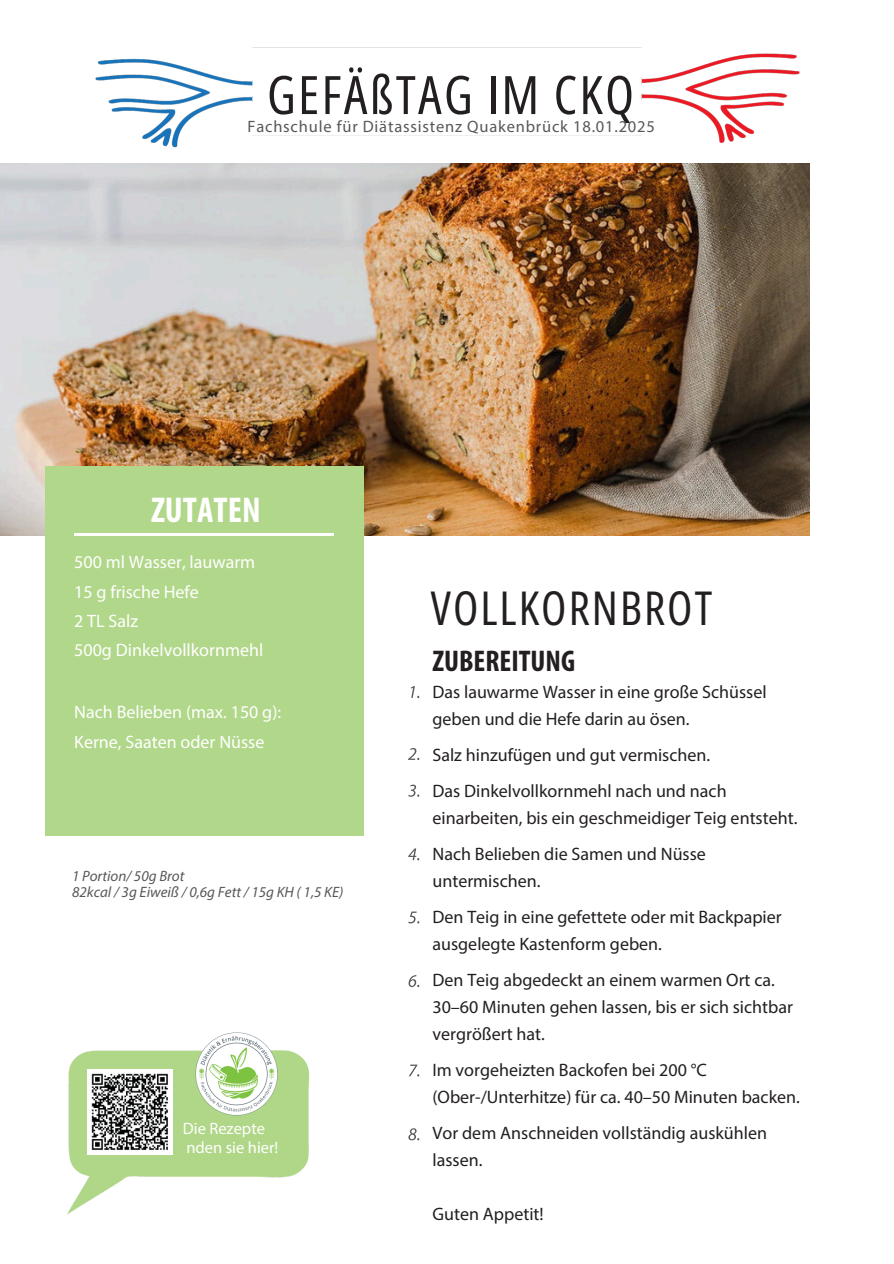
<style>
.page{position:relative;width:894px;height:1264px;background:#fff}
.page>*{position:absolute;margin:0;border:0;box-sizing:border-box;transform-origin:0 0}
.t1{font:52.95px "Open Sans Condensed";letter-spacing:.045em;color:#231f20}
.t2{font:46.5px "Open Sans Condensed";letter-spacing:.045em;color:#231f20}
.t3{font:700 condensed 36px "Myriad Pro";color:#fff}
.t4{font:700 condensed 30px "Myriad Pro";color:#231f20}
.t5{font:18px "Myriad Pro";color:#231f20}
.t6{font:18px/29.2px "Myriad Pro";color:#fff}
.t7{font:16.5px "Myriad Pro";letter-spacing:.05em;color:#58585a}
.t8{font:16.5px/19.2px "Myriad Pro";color:#fff}
.t9{font:italic 15px/15.8px "Myriad Pro";color:#58585a}
</style>
<div class="page">
<img style="left:95px;top:47px;width:705px;height:101px">
<img style="left:0;top:164px;width:809px;height:371px">
<div style="left:45px;top:466px;width:318px;height:370px;background:#b1d78a"></div>
<hr style="left:75px;top:533px;width:258px;height:2px;background:#fff">
<img style="left:67px;top:1032px;width:243px;height:183px">
<svg style="left:411px;top:686px;width:8px;height:12px"></svg>
<svg style="left:408px;top:748px;width:11px;height:12px"></svg>
<svg style="left:408px;top:784px;width:11px;height:12px"></svg>
<svg style="left:408px;top:848px;width:11px;height:12px"></svg>
<svg style="left:408px;top:911px;width:11px;height:12px"></svg>
<svg style="left:408px;top:975px;width:11px;height:12px"></svg>
<svg style="left:409px;top:1064px;width:10px;height:12px"></svg>
<svg style="left:408px;top:1128px;width:11px;height:12px"></svg>
<img style="left:87px;top:1069px;width:86px;height:85px">
<p class="t1" style="left:267px;top:57px;width:368px">GEFÄßTAG IM CKQ</p>
<p class="t7" style="left:247px;top:120px;width:409px">Fachschule für Diätassistenz Quakenbrück 18.01.2025</p>
<p class="t3" style="left:151px;top:495px;width:111px">ZUTATEN</p>
<h2 class="t6" style="left:74px;top:549px;width:190px">500 ml Wasser, lauwarm<br>15 g frische Hefe<br>2 TL Salz<br>500g Dinkelvollkornmehl</h2>
<h4 class="t6" style="left:74px;top:699px;width:208px">Nach Belieben (max. 150 g):<br>Kerne, Saaten oder Nüsse</h4>
<h4 class="t9" style="left:72px;top:869px;width:273px">1 Portion/ 50g Brot<br>82kcal / 3g Eiweiß / 0,6g Fett / 15g KH ( 1,5 KE)</h4>
<h4 class="t8" style="left:183px;top:1120px;width:97px">Die Rezepte nden sie hier!</h4>
<h4 class="t2" style="left:431px;top:575px;width:283px">VOLLKORNBROT</h4>
<h4 class="t4" style="left:432px;top:648px;width:144px">ZUBEREITUNG</h4>
<h1 class="t5" style="left:432px;top:684px;width:335px">Das lauwarme Wasser in eine große Schüssel</h1>
<h3 class="t5" style="left:432px;top:711px;width:258px">geben und die Hefe darin au ösen.</h3>
<h4 class="t5" style="left:432px;top:747px;width:279px">Salz hinzufügen und gut vermischen.</h4>
<h4 class="t5" style="left:432px;top:783px;width:295px">Das Dinkelvollkornmehl nach und nach</h4>
<h4 class="t5" style="left:432px;top:810px;width:366px">einarbeiten, bis ein geschmeidiger Teig entsteht.</h4>
<h4 class="t5" style="left:432px;top:846px;width:275px">Nach Belieben die Samen und Nüsse</h4>
<h4 class="t5" style="left:432px;top:873px;width:109px">untermischen.</h4>
<h4 class="t5" style="left:432px;top:909px;width:350px">Den Teig in eine gefettete oder mit Backpapier</h4>
<p class="t5" style="left:432px;top:936px;width:231px">ausgelegte Kastenform geben.</p>
<h4 class="t5" style="left:432px;top:972px;width:344px">Den Teig abgedeckt an einem warmen Ort ca.</h4>
<h4 class="t5" style="left:432px;top:999px;width:362px">30–60 Minuten gehen lassen, bis er sich sichtbar</h4>
<h4 class="t5" style="left:432px;top:1026px;width:114px">vergrößert hat.</h4>
<h4 class="t5" style="left:432px;top:1062px;width:276px">Im vorgeheizten Backofen bei 200 °C</h4>
<h4 class="t5" style="left:432px;top:1089px;width:369px">(Ober-/Unterhitze) für ca. 40–50 Minuten backen.</h4>
<p class="t5" style="left:432px;top:1125px;width:336px">Vor dem Anschneiden vollständig auskühlen</p>
<p class="t5" style="left:432px;top:1152px;width:51px">lassen.</p>
<h4 class="t5" style="left:432px;top:1206px;width:113px">Guten Appetit!</h4>
</div>
